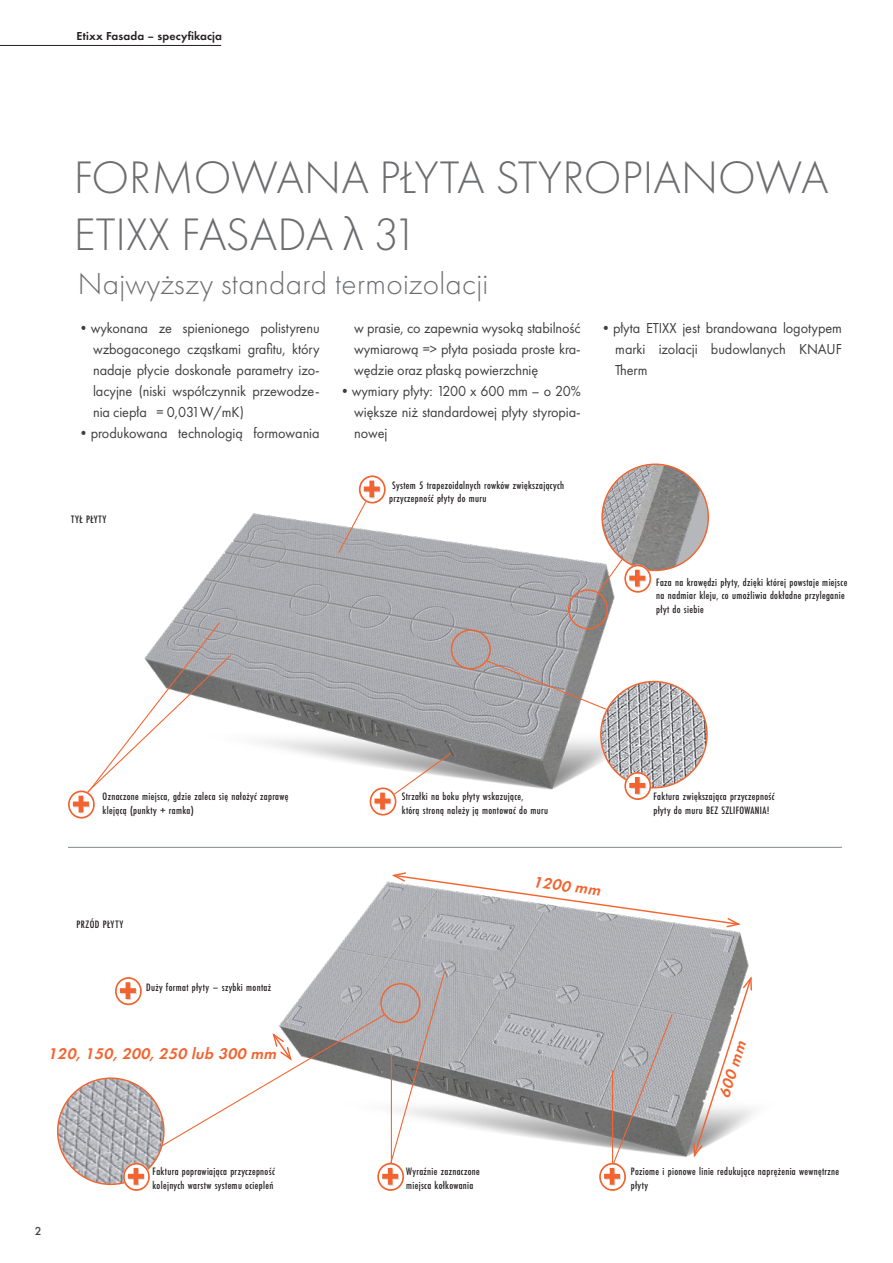
<style>
.page{position:relative;width:893px;height:1263px;background:#fff}
.page>*{position:absolute;margin:0;border:0;box-sizing:border-box;transform-origin:0 0}
.tytuł{font:300 47.25px/56.7px "Futura PT";color:#6c6d70}
.tytuł-2{font:300 31.5px "Futura PT";letter-spacing:.01em;color:#6c6d70}
.t1{font:italic 16.05px "Futura Dem";color:#f2642f}
.tekst_artykułu_ciągł{font:15px/21px "Futura PT";letter-spacing:-.005em;color:#3e3e3f;text-align:justify;scale:.95 1}
.Futura_Bold_18{font:12px "Futura Dem";letter-spacing:.01em;color:#231f20}
.t2{font:500 12px "Futura PT";color:#3e3e3f}
.t3{font:500 11.1px/13.4px "Futura PT Cond";letter-spacing:.03em;color:#231f20}
.t4{font:500 11.1px "Futura PT Cond";letter-spacing:.06em;color:#231f20}
.s1{font-family:"Myriad Pro"}
</style>
<div class="page">
<img style="left:172px;top:496px;width:483px;height:320px">
<svg style="left:485px;top:659px;width:123px;height:52px"></svg>
<div style="left:451px;top:629px;width:40px;height:40px;border:1px solid #f2642f;border-radius:50%"></div>
<div style="left:568px;top:589px;width:40px;height:40px;border:1px solid #f2642f;border-radius:50%"></div>
<img style="left:601px;top:681px;width:106px;height:107px;border-radius:53px">
<img style="left:602px;top:464px;width:106px;height:106px;border-radius:53px">
<svg style="left:359px;top:475px;width:27px;height:28px"></svg>
<svg style="left:361px;top:477px;width:23px;height:24px"></svg>
<div style="left:362px;top:478px;width:21px;height:23px;background:#fff;border-radius:50%"></div>
<div style="left:362px;top:478px;width:21px;height:22px;background:#fff;border-radius:50%"></div>
<svg style="left:337px;top:480px;width:44px;height:74px"></svg>
<svg style="left:624px;top:772px;width:27px;height:28px"></svg>
<svg style="left:626px;top:774px;width:23px;height:24px"></svg>
<div style="left:627px;top:774px;width:22px;height:23px;background:#fff;border-radius:50%"></div>
<div style="left:627px;top:775px;width:22px;height:22px;background:#fff;border-radius:50%"></div>
<div style="left:630px;top:777px;width:17px;height:17px;background:#f4f4f4;border-radius:50%"></div>
<svg style="left:629px;top:777px;width:17px;height:18px"></svg>
<svg style="left:624px;top:565px;width:27px;height:28px"></svg>
<div style="left:626px;top:566px;width:23px;height:25px;background:#fef9f8;border-radius:50%"></div>
<div style="left:627px;top:567px;width:22px;height:23px;background:#fff;border-radius:50%"></div>
<div style="left:629px;top:569px;width:18px;height:19px;background:#f8f8f8;border-radius:50%"></div>
<div style="left:630px;top:569px;width:17px;height:18px;background:#f4f4f4;border-radius:50%"></div>
<svg style="left:597px;top:558px;width:49px;height:36px"></svg>
<svg style="left:370px;top:787px;width:26px;height:28px"></svg>
<svg style="left:371px;top:789px;width:24px;height:25px"></svg>
<div style="left:372px;top:789px;width:22px;height:24px;background:#fff;border-radius:50%"></div>
<svg style="left:374px;top:752px;width:78px;height:58px"></svg>
<svg style="left:68px;top:790px;width:27px;height:29px"></svg>
<svg style="left:70px;top:792px;width:23px;height:25px"></svg>
<div style="left:70px;top:793px;width:23px;height:23px;background:#fff;border-radius:50%"></div>
<svg style="left:73px;top:621px;width:159px;height:192px"></svg>
<img style="left:321px;top:881px;width:433px;height:286px">
<svg style="left:693px;top:974px;width:60px;height:185px"></svg>
<svg style="left:390px;top:872px;width:353px;height:56px"></svg>
<svg style="left:599px;top:1163px;width:27px;height:28px"></svg>
<svg style="left:601px;top:1165px;width:23px;height:24px"></svg>
<div style="left:602px;top:1165px;width:21px;height:23px;background:#fff;border-radius:50%"></div>
<svg style="left:377px;top:1163px;width:27px;height:28px"></svg>
<svg style="left:379px;top:1165px;width:23px;height:24px"></svg>
<div style="left:380px;top:1165px;width:21px;height:23px;background:#fff;border-radius:50%"></div>
<svg style="left:115px;top:977px;width:27px;height:28px"></svg>
<svg style="left:117px;top:979px;width:23px;height:24px"></svg>
<div style="left:117px;top:979px;width:22px;height:24px;background:#fff;border-radius:50%"></div>
<svg style="left:120px;top:982px;width:17px;height:18px"></svg>
<svg style="left:604px;top:1013px;width:69px;height:173px"></svg>
<svg style="left:159px;top:970px;width:287px;height:216px"></svg>
<hr style="left:612px;top:1070px;width:1px;height:93px;background:#f2642f">
<div style="left:380px;top:983px;width:40px;height:40px;border:1px solid #f2642f;border-radius:50%"></div>
<img style="left:58px;top:1078px;width:106px;height:106px;border-radius:53px">
<svg style="left:123px;top:1163px;width:27px;height:28px"></svg>
<svg style="left:125px;top:1164px;width:23px;height:25px"></svg>
<svg style="left:125px;top:1165px;width:23px;height:24px"></svg>
<svg style="left:125px;top:1165px;width:23px;height:23px"></svg>
<svg style="left:126px;top:1165px;width:21px;height:23px"></svg>
<svg style="left:128px;top:1168px;width:17px;height:18px"></svg>
<hr style="left:0;top:45px;width:221px;height:1px;background:#231f20">
<hr style="left:68px;top:847px;width:774px;height:1px;background:#626a6b">
<p class="Futura_Bold_18" style="left:77px;top:28px;width:147px">Etixx Fasada – specyfikacja</p>
<p class="tytuł" style="left:74px;top:150px;width:756px">FORMOWANA PŁYTA STYROPIANOWA<br>ETIXX FASADA <span class="s1">λ</span> 31</p>
<p class="tytuł-2" style="left:78px;top:266px;width:412px">Najwyższy standard termoizolacji</p>
<p class="tekst_artykułu_ciągł" style="left:93px;top:317px;width:240px;text-indent:-16px">•wykonana ze spienionego polistyrenu wzbogaconego cząstkami grafitu, który nadaje płycie doskonałe parametry izo&shy;lacyjne (niski współczynnik przewodze&shy;nia ciepła λ = 0,031W/mK)</p>
<p class="tekst_artykułu_ciągł" style="left:77px;top:422px;width:257px">•produkowana technologią formowania</p>
<p class="t4" style="left:71px;top:513px;width:37px">TYŁ PŁYTY</p>
<p class="tekst_artykułu_ciągł" style="left:354px;top:317px;width:240px">w prasie, co zapewnia wysoką stabilność wymiarową =&gt; płyta posiada proste kra&shy;wędzie oraz płaską powierzchnię</p>
<p class="tekst_artykułu_ciągł" style="left:354px;top:380px;width:240px;text-indent:-16px">•wymiary płyty: 1200 x 600 mm – o 20% większe niż standardowej płyty styropia&shy;nowej</p>
<p class="t3" style="left:389px;top:479px;width:176px">System 5 trapezoidalnych rowków zwiększających przyczepność płyty do muru</p>
<p class="tekst_artykułu_ciągł" style="left:615px;top:317px;width:240px;text-indent:-16px">•płyta ETIXX jest brandowana logotypem marki izolacji budowlanych KNAUF Therm</p>
<p class="t3" style="left:656px;top:575px;width:192px">Faza na krawędzi płyty, dzięki której powstaje miejsce na nadmiar kleju, co umożliwia dokładne przyleganie płyt do siebie</p>
<p class="t3" style="left:103px;top:790px;width:187px">Oznaczone miejsca, gdzie zaleca się nałożyć zaprawę klejącą (punkty + ramka)</p>
<p class="t3" style="left:402px;top:790px;width:148px">Strzałki na boku płyty wskazujące,<br>którą stroną należy ją montować do muru</p>
<p class="t3" style="left:77px;top:918px;width:48px">PRZÓD PŁYTY</p>
<p class="t3" style="left:146px;top:980px;width:127px">Duży format płyty – szybki montaż</p>
<p class="t1" style="left:535px;top:871px;width:69px;rotate:7deg">1200 mm</p>
<p class="t3" style="left:653px;top:790px;width:123px">Faktura zwiększająca przyczepność płyty do muru BEZ SZLIFOWANIA!</p>
<p class="t1" style="left:48px;top:1043px;width:234px">120,150,200,250 lub 300 mm</p>
<p class="t1" style="left:713px;top:1094px;width:60px;rotate:-73deg">600 mm</p>
<p class="t2" style="left:35px;top:1224px;width:8px">2</p>
<p class="t3" style="left:153px;top:1165px;width:124px">Faktura poprawiająca przyczepność kolejnych warstw systemu ociepleń</p>
<p class="t3" style="left:406px;top:1165px;width:75px">Wyraźnie zaznaczone miejsca kołkowania</p>
<p class="t3" style="left:631px;top:1165px;width:210px">Poziome i pionowe linie redukujące naprężenia wewnętrzne płyty</p>
</div>
